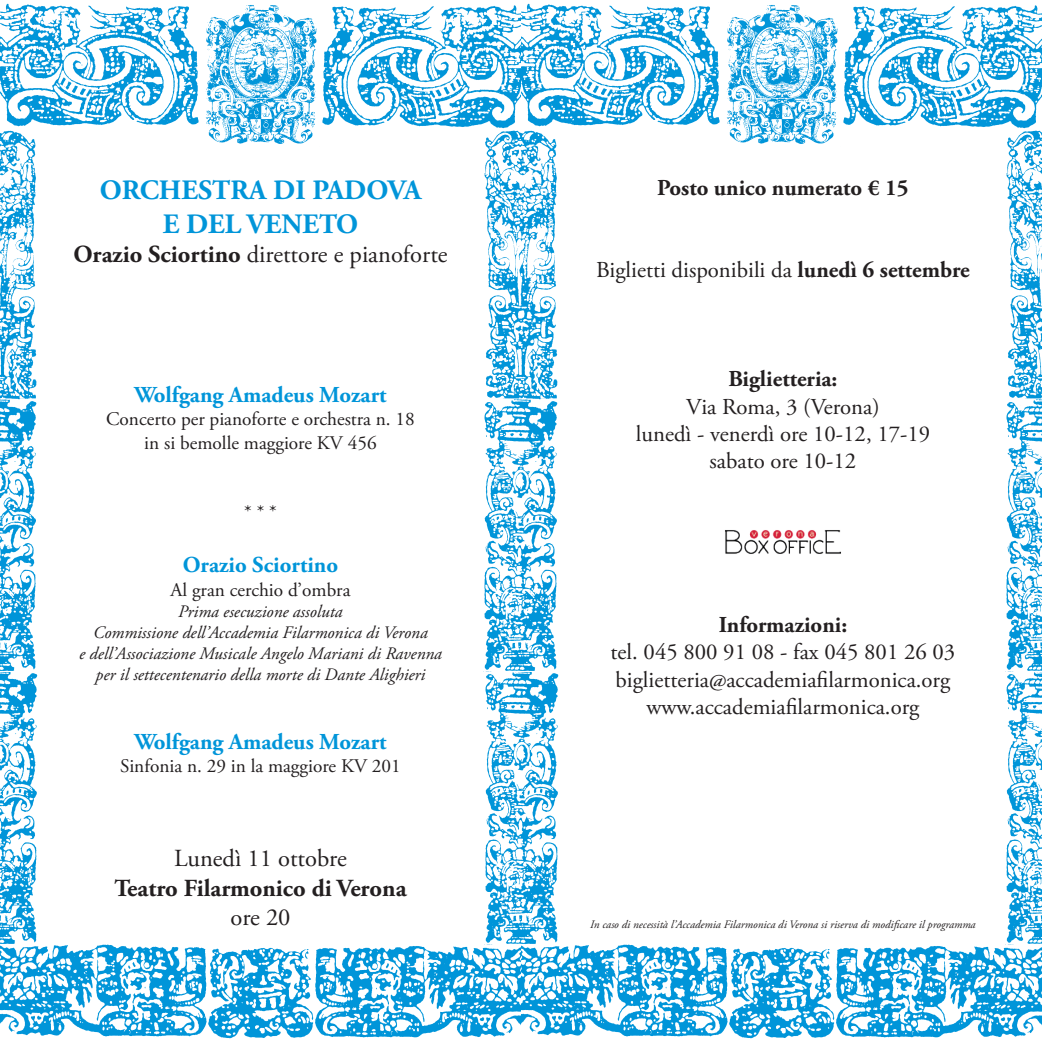
<style>
.page{position:relative;width:1042px;height:1042px;background:#fff}
.page>*{position:absolute;margin:0;border:0;box-sizing:border-box;transform-origin:0 0}
.t1{font:700 28px/33.6px "Adobe Garamond Pro";color:#0095d9;text-align:center}
.t2{font:24.5px "Adobe Garamond Pro";color:#231f20}
.t3{font:700 24.5px "Adobe Garamond Pro";color:#231f20}
.t4{font:22.75px/27.3px "Adobe Garamond Pro";color:#231f20;text-align:center}
.t5{font:700 22.75px "Adobe Garamond Pro";color:#0095d9}
.t6{font:700 22.75px "Adobe Garamond Pro";color:#231f20}
.t7{font:19.25px/23.1px "Adobe Garamond Pro";color:#231f20;text-align:center}
.t8{font:italic 17.5px/21px "Adobe Garamond Pro";color:#231f20;text-align:center}
.t9{font:italic 11.38px "Adobe Garamond Pro";color:#231f20}
.s1{font-weight:700}
</style>
<div class="page">
<img style="left:0;top:3px;width:1042px;height:126px">
<img style="left:0;top:944px;width:1042px;height:95px">
<img style="left:204px;top:3px;width:116px;height:141px">
<img style="left:725px;top:3px;width:116px;height:141px">
<img style="left:0;top:131px;width:38px;height:813px">
<img style="left:483px;top:131px;width:76px;height:813px">
<img style="left:1005px;top:131px;width:37px;height:813px">
<img style="left:725px;top:530px;width:116px;height:24px">
<p class="t1" style="left:100px;top:174px;width:323px">ORCHESTRA DI PADOVA<br>E DEL VENETO</p>
<p class="t2" style="left:73px;top:239px;width:376px"><span class="s1">Orazio Sciortino</span> direttore e pianoforte</p>
<p class="t5" style="left:134px;top:382px;width:254px">Wolfgang Amadeus Mozart</p>
<p class="t7" style="left:106px;top:408px;width:310px">Concerto per pianoforte e orchestra n. 18 in si bemolle maggiore KV 456</p>
<p class="t7" style="left:244px;top:501px;width:34px">* * *</p>
<p class="t5" style="left:183px;top:552px;width:157px">Orazio Sciortino</p>
<p class="t7" style="left:170px;top:578px;width:181px">Al gran cerchio d’ombra</p>
<p class="t8" style="left:79px;top:601px;width:363px">Prima esecuzione assoluta<br>Commissione dell’Accademia Filarmonica di Verona<br>e dell’Associazione Musicale Angelo Mariani di Ravenna per il settecentenario della morte di Dante Alighieri</p>
<p class="t5" style="left:134px;top:728px;width:254px">Wolfgang Amadeus Mozart</p>
<p class="t7" style="left:120px;top:755px;width:282px">Sinfonia n. 29 in la maggiore KV 201</p>
<p class="t2" style="left:174px;top:844px;width:174px">Lunedì 11 ottobre</p>
<p class="t3" style="left:114px;top:873px;width:294px">Teatro Filarmonico di Verona</p>
<p class="t2" style="left:230px;top:902px;width:62px">ore 20</p>
<p class="t6" style="left:657px;top:175px;width:253px">Posto unico numerato € 15</p>
<p class="t4" style="left:596px;top:257px;width:375px">Biglietti disponibili da <span class="s1">lunedì 6 settembre</span></p>
<p class="t6" style="left:728px;top:366px;width:111px">Biglietteria:</p>
<p class="t4" style="left:636px;top:393px;width:296px">Via Roma, 3 (Verona)<br>lunedì - venerdì ore 10-12, 17-19 sabato ore 10-12</p>
<p class="t6" style="left:718px;top:611px;width:130px">Informazioni:</p>
<p class="t4" style="left:610px;top:639px;width:346px">tel. 045 800 91 08 - fax 045 801 26 03 biglietteria@accademiafilarmonica.org www.accademiafilarmonica.org</p>
<p class="t9" style="left:590px;top:918px;width:386px">In caso di necessità l’Accademia Filarmonica di Verona si riserva di modificare il programma</p>
</div>
